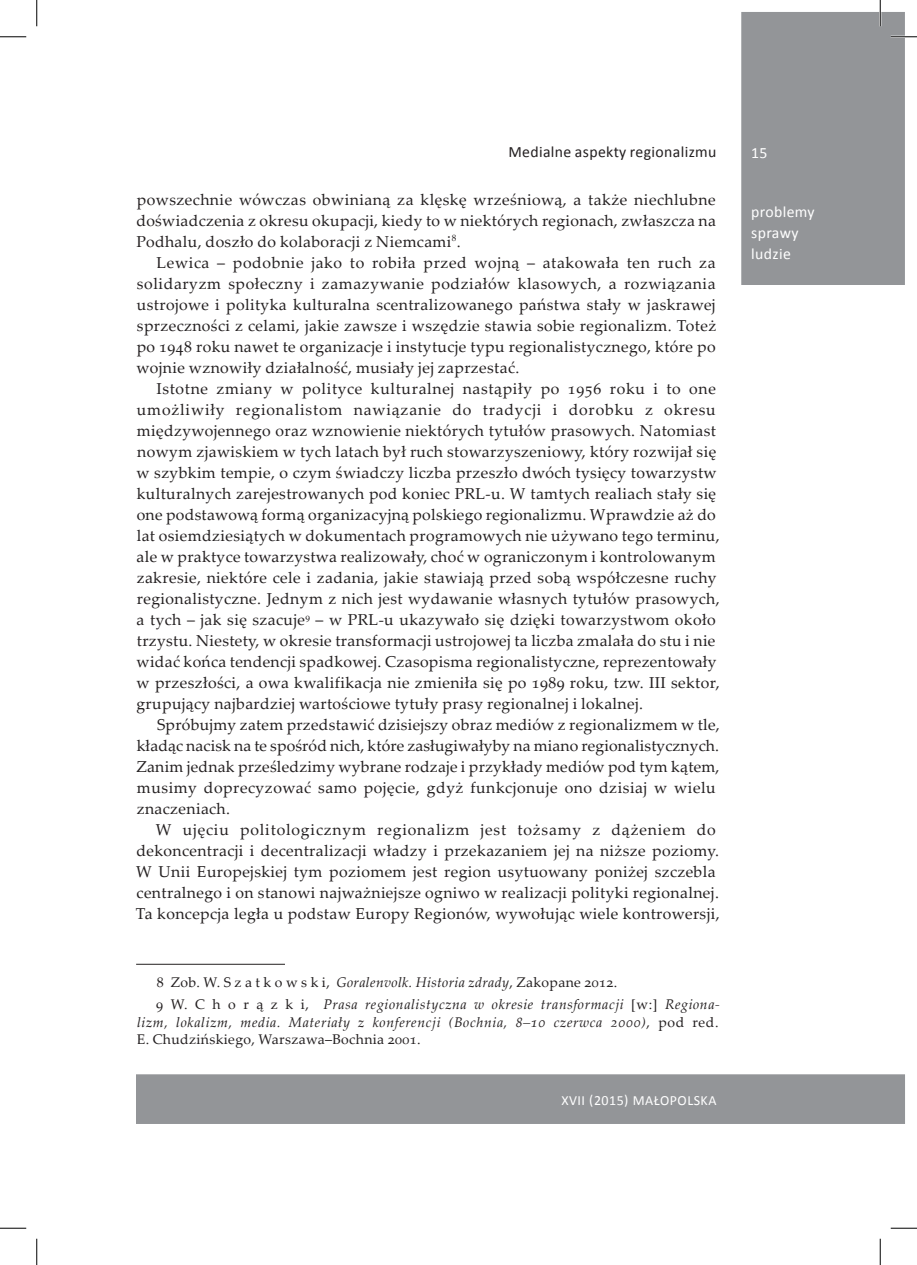
<style>
.page{position:relative;width:917px;height:1265px;background:#fff}
.page>*{position:absolute;margin:0;border:0;box-sizing:border-box;transform-origin:0 0}
.tekst_glowny{font:15.75px/21px "Palatino Linotype";letter-spacing:.025em;color:#231f20}
.przypis{font:15.75px/21px "Palatino Linotype";letter-spacing:.025em;color:#231f20;text-align:justify}
.t1{font:15.75px "Calibri";letter-spacing:.025em;color:#231f20}
.t2{font:15.75px/21px "Calibri";letter-spacing:.025em;color:#fff}
.przypis-2{font:italic 14px/17.5px "Palatino Linotype";letter-spacing:.045em;color:#231f20;text-align:justify}
.przypis-3{font:14px "Palatino Linotype";letter-spacing:.025em;color:#231f20}
.t3{font:14px "Calibri";letter-spacing:.035em;color:#fff}
.s1{font-style:italic}
.s2{font-style:normal}
</style>
<div class="page">
<div style="left:137px;top:1074px;width:767px;height:48px;background:#939598"></div>
<div style="left:136px;top:1074px;width:769px;height:49px;border:2px solid #939598"></div>
<div style="left:742px;top:13px;width:162px;height:271px;background:#939598"></div>
<div style="left:741px;top:12px;width:164px;height:273px;border:2px solid #939598"></div>
<hr style="left:136px;top:963px;width:149px;height:1px;background:#231f20">
<hr style="left:891px;top:36px;width:26px;height:2px;background:#fff">
<hr style="left:879px;top:0;width:2px;height:26px;background:#fff">
<svg style="left:0;top:36px;width:26px;height:1px"></svg>
<svg style="left:891px;top:36px;width:26px;height:1px"></svg>
<svg style="left:0;top:1227px;width:26px;height:1px"></svg>
<svg style="left:891px;top:1227px;width:26px;height:1px"></svg>
<svg style="left:36px;top:0;width:1px;height:26px"></svg>
<svg style="left:36px;top:1238px;width:1px;height:26px"></svg>
<svg style="left:880px;top:0;width:1px;height:26px"></svg>
<svg style="left:880px;top:1238px;width:1px;height:26px"></svg>
<p class="t1" style="left:508px;top:141px;width:209px">Medialne aspekty regionalizmu</p>
<p class="przypis" style="left:136px;top:188px;width:581px">powszechnie wówczas obwinianą za klęskę wrześniową, a także niechlubne doświadczenia z okresu okupacji, kiedy to w niektórych regionach, zwłaszcza na Podhalu, doszło do kolaboracji z Niemcami<sup>8</sup>.</p>
<p class="tekst_glowny" style="left:137px;top:251px;width:581px;text-align:justify;text-indent:20px">Lewica – podobnie jako to robiła przed wojną – atakowała ten ruch za solidaryzm społeczny i zamazywanie podziałów klasowych, a rozwiązania ustrojowe i polityka kulturalna scentralizowanego państwa stały w jaskrawej sprzeczności z celami, jakie zawsze i wszędzie stawia sobie regionalizm. Toteż po 1948 roku nawet te organizacje i instytucje typu regionalistycznego, które po wojnie wznowiły działalność, musiały jej zaprzestać.</p>
<p class="tekst_glowny" style="left:136px;top:377px;width:585px;text-indent:20px">Istotne zmiany w polityce kulturalnej nastąpiły po 1956 roku i to one umożliwiły regionalistom nawiązanie do tradycji i dorobku z okresu międzywojennego oraz wznowienie niektórych tytułów prasowych. Natomiast nowym zjawiskiem w tych latach był ruch stowarzyszeniowy, który rozwijał się w szybkim tempie, o czym świadczy liczba przeszło dwóch tysięcy towarzystw kulturalnych zarejestrowanych pod koniec PRL-u. W tamtych realiach stały się one podstawową formą organizacyjną polskiego regionalizmu. Wprawdzie aż do lat osiemdziesiątych w dokumentach programowych nie używano tego terminu, ale w praktyce towarzystwa realizowały, choć w ograniczonym i kontrolowanym zakresie, niektóre cele i zadania, jakie stawiają przed sobą współczesne ruchy regionalistyczne. Jednym z nich jest wydawanie własnych tytułów prasowych, a tych – jak się szacuje<sup>9</sup> – w PRL-u ukazywało się dzięki towarzystwom około trzystu. Niestety, w okresie transformacji ustrojowej ta liczba zmalała do stu i nie widać końca tendencji spadkowej. Czasopisma regionalistyczne, reprezentowały w przeszłości, a owa kwalifikacja nie zmieniła się po 1989 roku, tzw. III sektor, grupujący najbardziej wartościowe tytuły prasy regionalnej i lokalnej.</p>
<p class="tekst_glowny" style="left:136px;top:713px;width:585px;text-indent:21px">Spróbujmy zatem przedstawić dzisiejszy obraz mediów z regionalizmem w tle, kładąc nacisk na te spośród nich, które zasługiwałyby na miano regionalistycznych.<br>Zanim jednak prześledzimy wybrane rodzaje i przykłady mediów pod tym kątem, musimy doprecyzować samo pojęcie, gdyż funkcjonuje ono dzisiaj w wielu znaczeniach.</p>
<p class="tekst_glowny" style="left:136px;top:818px;width:585px;text-indent:20px">W ujęciu politologicznym regionalizm jest tożsamy z dążeniem do dekoncentracji i decentralizacji władzy i przekazaniem jej na niższe poziomy.<br>W Unii Europejskiej tym poziomem jest region usytuowany poniżej szczebla centralnego i on stanowi najważniejsze ogniwo w realizacji polityki regionalnej.<br>Ta koncepcja legła u podstaw Europy Regionów, wywołując wiele kontrowersji,</p>
<p class="przypis-3" style="left:157px;top:971px;width:462px">8 Zob. W. S z a t k o w s k i, <span class="s1">Goralenvolk. Historia zdrady</span>, Zakopane 2012.</p>
<p class="przypis-2" style="left:137px;top:994px;width:584px;text-indent:19px"><span class="s2">9 W. C h o r ą z k i,</span> Prasa regionalistyczna w okresie transformacji <span class="s2">[w:]</span> Regiona&shy;lizm, lokalizm, media. Materiały z konferencji (Bochnia, 8–10 czerwca 2000)<span class="s2">, pod red.<br>E. Chudzińskiego, Warszawa–Bochnia 2001.</span></p>
<p class="t3" style="left:561px;top:1091px;width:156px">XVII (2015) maŁopolska</p>
<p class="t2" style="left:751px;top:141px;width:18px">15</p>
<p class="t2" style="left:751px;top:201px;width:65px">problemy sprawy ludzie</p>
</div>
